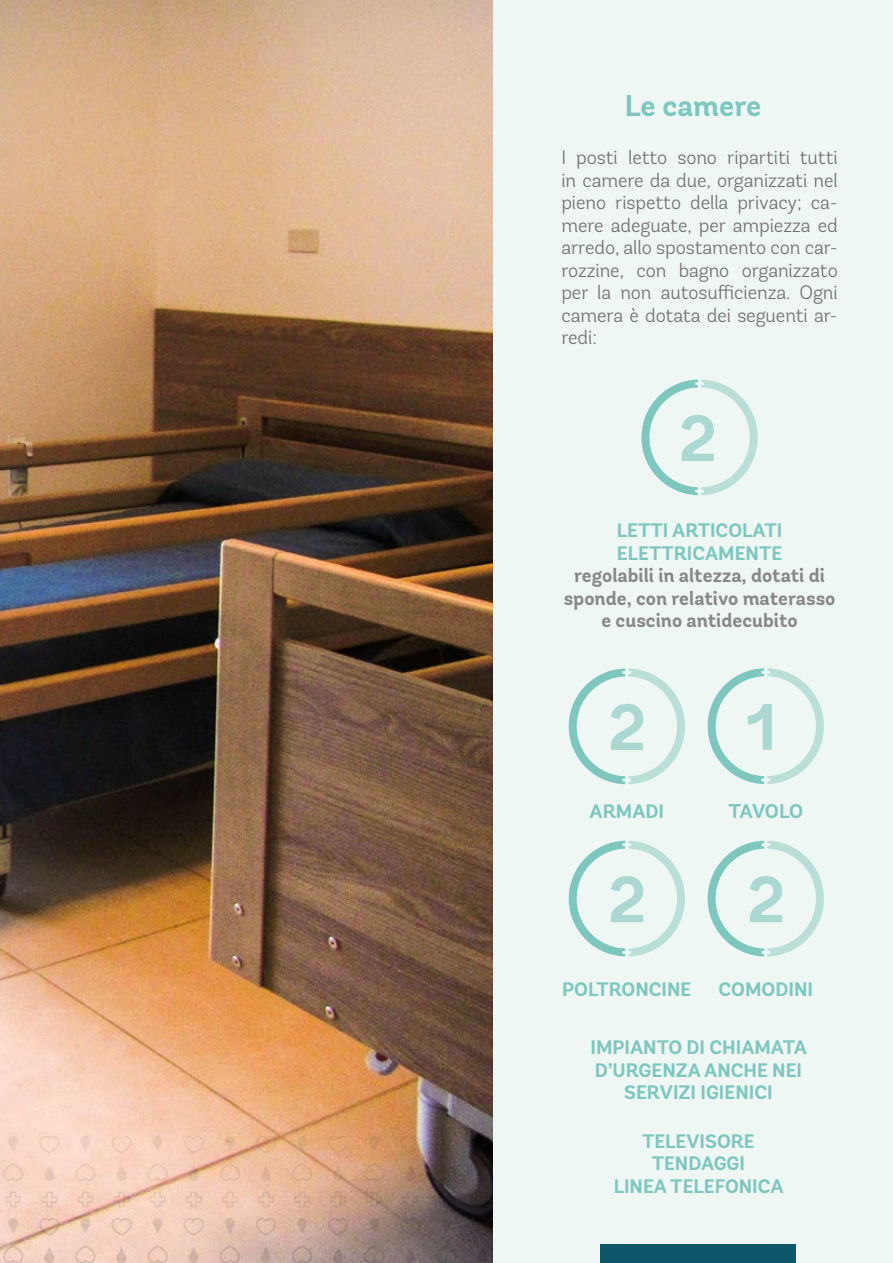
<style>
.page{position:relative;width:893px;height:1263px;background:#fff}
.page>*{position:absolute;margin:0;border:0;box-sizing:border-box;transform-origin:0 0}
.t1{font:700 65.4px "Andes Rounded";color:#abd9d2}
.t2{font:700 30px "Andes Rounded";color:#7dc7be}
.t3{font:700 19.95px "Andes Rounded";letter-spacing:-.03em;color:#7dc7be}
.t4{font:300 19.5px/22.5px "Andes Rounded";letter-spacing:-.005em;color:#706f6f;text-align:justify}
.t5{font:700 19.5px/22.5px "Andes Rounded";color:#7dc7be;text-align:center}
.t6{font:700 19.5px/22.5px "Andes Rounded";color:#878787;text-align:center}
</style>
<div class="page">
<img style="left:0;top:0;width:493px;height:1263px">
<svg style="left:44px;top:1165px;width:10px;height:16px"></svg>
<svg style="left:42px;top:1192px;width:15px;height:15px"></svg>
<svg style="left:39px;top:1136px;width:21px;height:17px"></svg>
<svg style="left:44px;top:1247px;width:10px;height:16px"></svg>
<svg style="left:39px;top:1218px;width:21px;height:18px"></svg>
<svg style="left:80px;top:1218px;width:10px;height:16px"></svg>
<svg style="left:78px;top:1191px;width:15px;height:16px"></svg>
<svg style="left:75px;top:1245px;width:21px;height:18px"></svg>
<svg style="left:80px;top:1136px;width:10px;height:16px"></svg>
<svg style="left:75px;top:1163px;width:21px;height:18px"></svg>
<svg style="left:8px;top:1218px;width:10px;height:16px"></svg>
<svg style="left:5px;top:1191px;width:16px;height:16px"></svg>
<svg style="left:3px;top:1245px;width:21px;height:18px"></svg>
<svg style="left:8px;top:1136px;width:10px;height:16px"></svg>
<svg style="left:3px;top:1163px;width:21px;height:18px"></svg>
<svg style="left:117px;top:1165px;width:10px;height:16px"></svg>
<svg style="left:114px;top:1192px;width:15px;height:15px"></svg>
<svg style="left:111px;top:1136px;width:21px;height:17px"></svg>
<svg style="left:117px;top:1247px;width:10px;height:16px"></svg>
<svg style="left:111px;top:1218px;width:21px;height:18px"></svg>
<svg style="left:153px;top:1218px;width:10px;height:16px"></svg>
<svg style="left:150px;top:1191px;width:15px;height:16px"></svg>
<svg style="left:147px;top:1245px;width:21px;height:18px"></svg>
<svg style="left:153px;top:1136px;width:10px;height:16px"></svg>
<svg style="left:147px;top:1163px;width:21px;height:18px"></svg>
<svg style="left:189px;top:1165px;width:10px;height:16px"></svg>
<svg style="left:186px;top:1192px;width:16px;height:15px"></svg>
<svg style="left:183px;top:1136px;width:21px;height:17px"></svg>
<svg style="left:189px;top:1247px;width:10px;height:16px"></svg>
<svg style="left:183px;top:1218px;width:21px;height:18px"></svg>
<svg style="left:225px;top:1218px;width:10px;height:16px"></svg>
<svg style="left:222px;top:1191px;width:16px;height:16px"></svg>
<svg style="left:220px;top:1245px;width:20px;height:18px"></svg>
<svg style="left:225px;top:1136px;width:10px;height:16px"></svg>
<svg style="left:220px;top:1163px;width:20px;height:18px"></svg>
<svg style="left:261px;top:1165px;width:10px;height:16px"></svg>
<svg style="left:258px;top:1192px;width:16px;height:15px"></svg>
<svg style="left:256px;top:1136px;width:20px;height:17px"></svg>
<svg style="left:261px;top:1247px;width:10px;height:16px"></svg>
<svg style="left:256px;top:1218px;width:20px;height:18px"></svg>
<svg style="left:297px;top:1218px;width:10px;height:16px"></svg>
<svg style="left:294px;top:1191px;width:16px;height:16px"></svg>
<svg style="left:292px;top:1245px;width:20px;height:18px"></svg>
<svg style="left:297px;top:1136px;width:10px;height:16px"></svg>
<svg style="left:292px;top:1163px;width:20px;height:18px"></svg>
<svg style="left:333px;top:1165px;width:10px;height:16px"></svg>
<svg style="left:330px;top:1192px;width:16px;height:15px"></svg>
<svg style="left:328px;top:1136px;width:20px;height:17px"></svg>
<svg style="left:333px;top:1247px;width:10px;height:16px"></svg>
<svg style="left:328px;top:1218px;width:20px;height:18px"></svg>
<svg style="left:369px;top:1218px;width:10px;height:16px"></svg>
<svg style="left:366px;top:1191px;width:16px;height:16px"></svg>
<svg style="left:364px;top:1245px;width:21px;height:18px"></svg>
<svg style="left:369px;top:1136px;width:10px;height:16px"></svg>
<svg style="left:364px;top:1163px;width:21px;height:18px"></svg>
<svg style="left:405px;top:1165px;width:10px;height:16px"></svg>
<svg style="left:403px;top:1192px;width:15px;height:15px"></svg>
<svg style="left:400px;top:1136px;width:21px;height:17px"></svg>
<svg style="left:405px;top:1247px;width:10px;height:16px"></svg>
<svg style="left:400px;top:1218px;width:21px;height:18px"></svg>
<svg style="left:441px;top:1218px;width:10px;height:16px"></svg>
<svg style="left:439px;top:1191px;width:15px;height:16px"></svg>
<svg style="left:436px;top:1245px;width:21px;height:18px"></svg>
<svg style="left:441px;top:1136px;width:10px;height:16px"></svg>
<svg style="left:436px;top:1163px;width:21px;height:18px"></svg>
<svg style="left:478px;top:1165px;width:10px;height:16px"></svg>
<svg style="left:475px;top:1192px;width:15px;height:15px"></svg>
<svg style="left:472px;top:1136px;width:21px;height:17px"></svg>
<svg style="left:478px;top:1247px;width:10px;height:16px"></svg>
<svg style="left:472px;top:1218px;width:21px;height:18px"></svg>
<div style="left:493px;top:0;width:400px;height:1263px;background:#eef7f4"></div>
<svg style="left:641px;top:379px;width:117px;height:116px"></svg>
<svg style="left:569px;top:668px;width:116px;height:116px"></svg>
<svg style="left:569px;top:841px;width:116px;height:115px"></svg>
<svg style="left:708px;top:668px;width:116px;height:116px"></svg>
<svg style="left:708px;top:841px;width:116px;height:115px"></svg>
<div style="left:601px;top:1244px;width:195px;height:19px;background:#0e5669"></div>
<h2 class="t2" style="left:625px;top:87px;width:138px">Le camere</h2>
<p class="t4" style="left:561px;top:146px;width:278px">I posti letto sono ripartiti tutti in camere da due, organizzati nel pieno rispetto della privacy; ca&shy;mere adeguate, per ampiezza ed arredo, allo spostamento con car&shy;rozzine, con bagno organizzato per la non autosufficienza. Ogni camera è dotata dei seguenti ar&shy;redi:</p>
<h1 class="t1" style="left:678px;top:398px;width:40px">2</h1>
<p class="t5" style="left:617px;top:520px;width:167px;text-align:left">LETTI ARTICOLATI<br>ELETTRICAMENTE</p>
<p class="t6" style="left:564px;top:565px;width:273px">regolabili in altezza, dotati di sponde, con relativo materasso e cuscino antidecubito</p>
<h1 class="t1" style="left:608px;top:687px;width:40px">2</h1>
<h1 class="t1" style="left:746px;top:686px;width:33px">1</h1>
<p class="t5" style="left:590px;top:800px;width:76px">ARMADI</p>
<p class="t3" style="left:728px;top:799px;width:76px">TAVOLO</p>
<h1 class="t1" style="left:608px;top:859px;width:40px">2</h1>
<h1 class="t1" style="left:747px;top:859px;width:40px">2</h1>
<p class="t5" style="left:562px;top:978px;width:131px">POLTRONCINE</p>
<p class="t5" style="left:718px;top:978px;width:96px">COMODINI</p>
<p class="t5" style="left:590px;top:1037px;width:218px">IMPIANTO DI CHIAMATA<br>D’URGENZA ANCHE NEI<br>SERVIZI IGIENICI</p>
<p class="t5" style="left:614px;top:1130px;width:171px">TELEVISORE<br>TENDAGGI<br>LINEA TELEFONICA</p>
</div>
